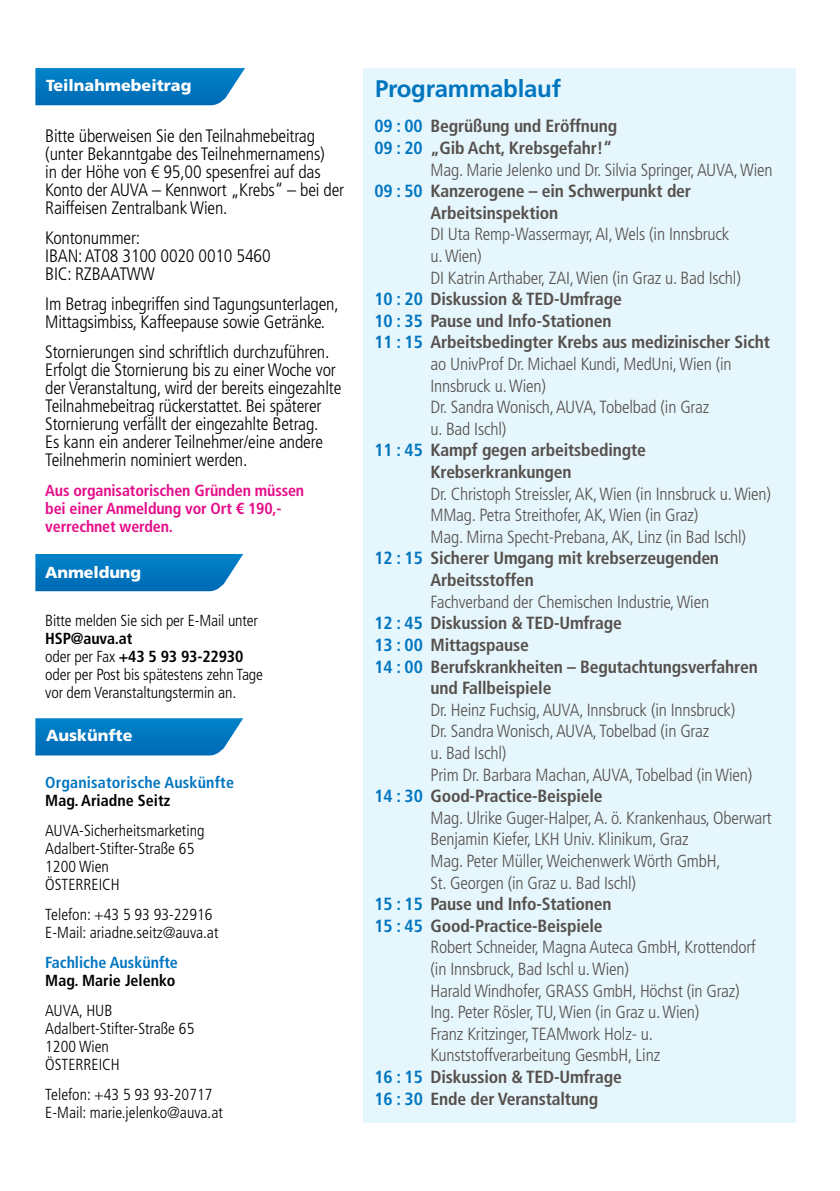
<style>
.page{position:relative;width:840px;height:1191px;background:#fff}
.page>*{position:absolute;margin:0;border:0;box-sizing:border-box;transform-origin:0 0}
.t1{font:700 24px "Frutiger LT Std";letter-spacing:-.01em;color:#0075bf}
.t2{font:300 condensed 18px/18px "Frutiger LT Std";letter-spacing:-.01em;color:#000}
.t3{font:300 condensed 17.6px/21.6px "Frutiger LT Std";letter-spacing:-.01em;color:#56504c}
.t4{font:700 condensed 17.6px/21.6px "Frutiger LT Std";letter-spacing:-.01em;color:#56504c}
.t5{font:300 condensed 16px/18px "Frutiger LT Std";color:#000}
.t6{font:700 condensed 16px/18px "Frutiger LT Std";letter-spacing:-.01em;color:#e50c89}
.t7{font:700 condensed 16px "Frutiger LT Std";color:#000}
.t8{font:700 condensed 16px "Frutiger LT Std";letter-spacing:.01em;color:#0075bf}
.t9{font:900 16px "Frutiger LT Std";color:#fff}
.s1{font-weight:700}
.s2{color:#0075bf}
</style>
<div class="page">
<div style="left:363px;top:102px;width:432px;height:1021px;background:#e5f6fd"></div>
<div style="left:363px;top:68px;width:432px;height:43px;background:#e5f6fd"></div>
<svg style="left:35px;top:554px;width:208px;height:37px;background:#0f7ec3"></svg>
<svg style="left:35px;top:718px;width:208px;height:37px;background:#107fc3"></svg>
<svg style="left:35px;top:68px;width:210px;height:37px;background:#0f7fc3"></svg>
<h2 class="t9" style="left:46px;top:76px;width:147px">Teilnahmebeitrag</h2>
<p class="t2" style="left:45px;top:127px;width:300px">Bitte überweisen Sie den Teilnahmebeitrag (unter Bekanntgabe des Teilnehmernamens)<br>in der Höhe von € 95,00 spesenfrei auf das Konto der AUVA – Kennwort „Krebs“ – bei der Raiffeisen Zentralbank Wien.</p>
<h3 class="t2" style="left:45px;top:229px;width:96px">Kontonummer:</h3>
<p class="t2" style="left:45px;top:247px;width:227px">IBAN: AT08 3100 0020 0010 5460</p>
<p class="t2" style="left:45px;top:265px;width:111px">BIC: RZBAATWW</p>
<p class="t2" style="left:45px;top:295px;width:295px">Im Betrag inbegriffen sind Tagungsunterlagen,<br>Mittagsimbiss, Kaffeepause sowie Getränke.</p>
<p class="t2" style="left:45px;top:343px;width:297px">Stornierungen sind schriftlich durchzuführen.<br>Erfolgt die Stornierung bis zu einer Woche vor der Veranstaltung, wird der bereits eingezahlte Teilnahmebeitrag rückerstattet. Bei späterer Stornierung verfällt der eingezahlte Betrag.<br>Es kann ein anderer Teilnehmer/eine andere Teilnehmerin nominiert werden.</p>
<p class="t6" style="left:45px;top:482px;width:260px">Aus organisatorischen Gründen müssen bei einer Anmeldung vor Ort € 190,- verrechnet werden.</p>
<h2 class="t9" style="left:45px;top:563px;width:97px">Anmeldung</h2>
<p class="t5" style="left:45px;top:612px;width:214px">Bitte melden Sie sich per E-Mail unter</p>
<p class="t7" style="left:45px;top:629px;width:89px">HSP@auva.at</p>
<p class="t5" style="left:45px;top:648px;width:219px">oder per Fax <span class="s1">+43 5 93 93-22930 </span>oder per Post bis spätestens zehn Tage vor dem Veranstaltungstermin an.</p>
<h2 class="t9" style="left:46px;top:725px;width:88px">Auskünfte</h2>
<h3 class="t8" style="left:45px;top:773px;width:190px">Organisatorische Auskünfte</h3>
<p class="t7" style="left:45px;top:791px;width:126px">Mag. Ariadne Seitz</p>
<p class="t5" style="left:45px;top:821px;width:161px">AUVA-Sicherheitsmarketing</p>
<p class="t5" style="left:45px;top:839px;width:150px">Adalbert-Stifter-Straße 65</p>
<p class="t5" style="left:45px;top:857px;width:65px">1200 Wien</p>
<p class="t5" style="left:45px;top:875px;width:76px">ÖSTERREICH</p>
<p class="t5" style="left:45px;top:905px;width:168px">Telefon: +43 5 93 93-22916</p>
<p class="t5" style="left:45px;top:923px;width:175px">E-Mail: ariadne.seitz@auva.at</p>
<h3 class="t8" style="left:45px;top:953px;width:134px">Fachliche Auskünfte</h3>
<p class="t7" style="left:45px;top:971px;width:131px">Mag. Marie Jelenko</p>
<p class="t5" style="left:45px;top:1001px;width:69px">AUVA, HUB</p>
<p class="t5" style="left:45px;top:1019px;width:150px">Adalbert-Stifter-Straße 65</p>
<p class="t5" style="left:45px;top:1037px;width:65px">1200 Wien</p>
<p class="t5" style="left:45px;top:1055px;width:76px">ÖSTERREICH</p>
<p class="t5" style="left:45px;top:1085px;width:168px">Telefon: +43 5 93 93-20717</p>
<p class="t5" style="left:45px;top:1103px;width:179px">E-Mail: marie.jelenko@auva.at</p>
<h2 class="t1" style="left:375px;top:75px;width:187px">Programmablauf</h2>
<h3 class="t4" style="left:374px;top:115px;width:244px"><span class="s2">09 : 00</span> Begrüßung und Eröffnung</h3>
<h3 class="t4" style="left:374px;top:137px;width:239px"><span class="s2">09 : 20</span> „Gib Acht, Krebsgefahr!“</h3>
<p class="t3" style="left:430px;top:159px;width:343px">Mag. Marie Jelenko und Dr. Silvia Springer, AUVA, Wien</p>
<h3 class="t4" style="left:430px;top:180px;width:262px;text-indent:-56px"><span class="s2">09 : 50</span> Kanzerogene – ein Schwerpunkt der<br>Arbeitsinspektion</h3>
<p class="t3" style="left:430px;top:224px;width:300px">DI Uta Remp-Wassermayr, AI, Wels (in Innsbruck u. Wien)</p>
<p class="t3" style="left:430px;top:267px;width:312px">DI Katrin Arthaber, ZAI, Wien (in Graz u. Bad Ischl)</p>
<h3 class="t4" style="left:374px;top:288px;width:249px"><span class="s2">10 : 20</span> Diskussion &amp; TED-Umfrage</h3>
<h3 class="t4" style="left:374px;top:310px;width:238px"><span class="s2">10 : 35</span> Pause und Info-Stationen</h3>
<h3 class="t4" style="left:374px;top:331px;width:397px"><span class="s2">11 : 15</span> Arbeitsbedingter Krebs aus medizinischer Sicht</h3>
<p class="t3" style="left:430px;top:353px;width:302px">ao UnivProf Dr. Michael Kundi, MedUni, Wien (in<br>Innsbruck u. Wien)</p>
<p class="t3" style="left:430px;top:396px;width:280px">Dr. Sandra Wonisch, AUVA, Tobelbad (in Graz u. Bad Ischl)</p>
<h3 class="t4" style="left:430px;top:439px;width:217px;text-indent:-56px"><span class="s2">11 : 45</span> Kampf gegen arbeitsbedingte<br>Krebserkrankungen</h3>
<p class="t3" style="left:430px;top:483px;width:342px">Dr. Christoph Streissler, AK, Wien (in Innsbruck u. Wien)</p>
<p class="t3" style="left:430px;top:504px;width:269px">MMag. Petra Streithofer, AK, Wien (in Graz)</p>
<p class="t3" style="left:430px;top:526px;width:317px">Mag. Mirna Specht-Prebana, AK, Linz (in Bad Ischl)</p>
<h3 class="t4" style="left:430px;top:547px;width:290px;text-indent:-56px"><span class="s2">12 : 15</span> Sicherer Umgang mit krebserzeugenden<br>Arbeitsstoffen</h3>
<p class="t3" style="left:430px;top:591px;width:280px">Fachverband der Chemischen Industrie, Wien</p>
<h3 class="t4" style="left:374px;top:612px;width:249px"><span class="s2">12 : 45</span> Diskussion &amp; TED-Umfrage</h3>
<h3 class="t4" style="left:374px;top:634px;width:156px"><span class="s2">13 : 00</span> Mittagspause</h3>
<h3 class="t4" style="left:430px;top:655px;width:328px;text-indent:-56px"><span class="s2">14 : 00</span> Berufskrankheiten – Begutachtungsverfahren und Fallbeispiele</h3>
<p class="t3" style="left:430px;top:699px;width:306px">Dr. Heinz Fuchsig, AUVA, Innsbruck (in Innsbruck)</p>
<p class="t3" style="left:430px;top:720px;width:280px">Dr. Sandra Wonisch, AUVA, Tobelbad (in Graz u. Bad Ischl)</p>
<p class="t3" style="left:430px;top:764px;width:323px">Prim Dr. Barbara Machan, AUVA, Tobelbad (in Wien)</p>
<h3 class="t4" style="left:374px;top:785px;width:230px"><span class="s2">14 : 30</span> Good-Practice-Beispiele</h3>
<p class="t3" style="left:430px;top:807px;width:342px">Mag. Ulrike Guger-Halper, A. ö. Krankenhaus, Oberwart</p>
<p class="t3" style="left:430px;top:828px;width:259px">Benjamin Kiefer, LKH Univ. Klinikum, Graz</p>
<p class="t3" style="left:430px;top:850px;width:291px">Mag. Peter Müller, Weichenwerk Wörth GmbH,<br>St. Georgen (in Graz u. Bad Ischl)</p>
<h3 class="t4" style="left:374px;top:893px;width:238px"><span class="s2">15 : 15</span> Pause und Info-Stationen</h3>
<h3 class="t4" style="left:374px;top:915px;width:230px"><span class="s2">15 : 45</span> Good-Practice-Beispiele</h3>
<p class="t3" style="left:430px;top:936px;width:326px">Robert Schneider, Magna Auteca GmbH, Krottendorf (in Innsbruck, Bad Ischl u. Wien)</p>
<p class="t3" style="left:430px;top:980px;width:310px">Harald Windhofer, GRASS GmbH, Höchst (in Graz)</p>
<p class="t3" style="left:430px;top:1001px;width:270px">Ing. Peter Rösler, TU, Wien (in Graz u. Wien)</p>
<p class="t3" style="left:430px;top:1023px;width:231px">Franz Kritzinger, TEAMwork Holz- u.<br>Kunststoffverarbeitung GesmbH, Linz</p>
<h3 class="t4" style="left:374px;top:1066px;width:249px"><span class="s2">16 : 15</span> Diskussion &amp; TED-Umfrage</h3>
<h3 class="t4" style="left:374px;top:1087px;width:225px"><span class="s2">16 : 30</span> Ende der Veranstaltung</h3>
</div>
